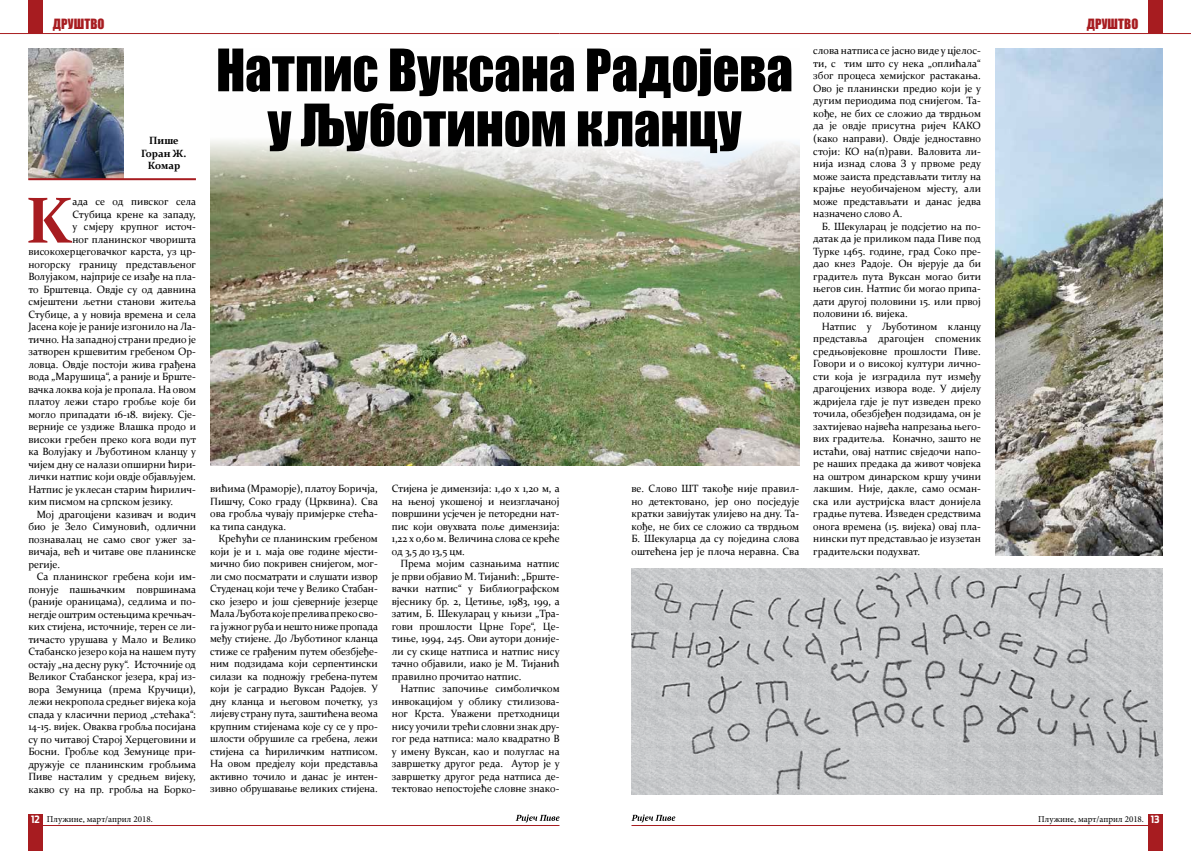
<style>
.page{position:relative;width:1191px;height:851px;background:#fff}
.page>*{position:absolute;margin:0;border:0;box-sizing:border-box;transform-origin:0 0}
.t1{font:700 65.4px "Constantia";color:#a71c20}
.t2{font:54px/55px "Impact";color:#000;text-align:center}
.t3{font:13px "Impact";letter-spacing:.01em;color:#a71c20}
.t4{font:10.5px/12.5px "Constantia";color:#000;text-align:justify}
.t5{font:700 10.5px/12.5px "Constantia";color:#000;text-align:center}
.t6{font:9px "Minion Pro";color:#000}
.s1{font-family:"Antenna Cond";font-weight:700;font-size:10px;color:#fff}
</style>
<div class="page">
<div style="left:28px;top:814px;width:15px;height:36px;background:#a71c20"></div>
<hr style="left:33px;top:824px;width:526px;height:1px;background:#a71c20">
<svg style="left:515px;top:814px;width:44px;height:8px"></svg>
<hr style="left:631px;top:824px;width:526px;height:1px;background:#a71c20">
<div style="left:1148px;top:814px;width:14px;height:36px;background:#a71c20"></div>
<svg style="left:631px;top:814px;width:44px;height:8px"></svg>
<hr style="left:0;top:33px;width:559px;height:1px;background:#a71c20">
<hr style="left:559px;top:33px;width:632px;height:1px;background:#a71c20">
<div style="left:28px;top:0;width:15px;height:34px;background:#a71c20"></div>
<div style="left:1148px;top:0;width:14px;height:34px;background:#a71c20"></div>
<img style="left:28px;top:49px;width:96px;height:129px">
<img style="left:210px;top:140px;width:589px;height:325px">
<img style="left:995px;top:49px;width:167px;height:507px">
<img style="left:632px;top:569px;width:530px;height:225px">
<hr style="left:28px;top:178px;width:168px;height:2px;background:#a71c20">
<p class="t3" style="left:53px;top:14px;width:53px">ДРУШТВО</p>
<p class="t3" style="left:1086px;top:14px;width:53px">ДРУШТВО</p>
<p class="t5" style="left:141px;top:134px;width:47px">Пише<br>Горан Ж.<br>Комар</p>
<h1 class="t1" style="left:26px;top:175px;width:48px">K</h1>
<p class="t4" style="left:72px;top:195px;width:125px">aда се од пивског села</p>
<p class="t4" style="left:72px;top:207px;width:125px">Стубица крене ка западу,</p>
<p class="t4" style="left:72px;top:220px;width:125px">у смјеру крупног источ-</p>
<p class="t4" style="left:72px;top:232px;width:125px">ног планинског чворишта</p>
<p class="t4" style="left:28px;top:245px;width:169px">високохерцеговачког карста, уз цр-</p>
<p class="t4" style="left:28px;top:257px;width:169px">ногорску границу представљеног</p>
<p class="t4" style="left:28px;top:270px;width:169px">Волујаком, најприје се изађе на пла-</p>
<p class="t4" style="left:28px;top:282px;width:169px">то Брштевца. Овдје су од давнина</p>
<p class="t4" style="left:28px;top:295px;width:169px">смјештени љетни станови житеља</p>
<p class="t4" style="left:28px;top:307px;width:169px">Стубице, а у новија времена и села</p>
<p class="t4" style="left:28px;top:320px;width:169px">Јасена које је раније изгонило на Ла-</p>
<p class="t4" style="left:28px;top:332px;width:169px">тично. На западној страни предио је</p>
<p class="t4" style="left:28px;top:345px;width:169px">затворен кршевитим гребеном Ор-</p>
<p class="t4" style="left:28px;top:357px;width:169px">ловца. Овдје постоји жива грађена</p>
<p class="t4" style="left:28px;top:370px;width:169px">вода „Марушица“, а раније и Брште-</p>
<p class="t4" style="left:28px;top:382px;width:169px">вачка локва која је пропала. На овом</p>
<p class="t4" style="left:28px;top:395px;width:169px">платоу лежи старо гробље које би</p>
<p class="t4" style="left:28px;top:407px;width:169px">могло припадати 16-18. вијеку. Сје-</p>
<p class="t4" style="left:28px;top:420px;width:169px">верније се уздиже Влашка продо и</p>
<p class="t4" style="left:28px;top:432px;width:169px">високи гребен преко кога води пут</p>
<p class="t4" style="left:28px;top:445px;width:169px">ка Волујаку и Љуботином кланцу у</p>
<p class="t4" style="left:28px;top:457px;width:169px">чијем дну се налази опширни ћири-</p>
<p class="t4" style="left:28px;top:470px;width:169px">лички натпис који овдје објављујем.</p>
<p class="t4" style="left:28px;top:482px;width:169px">Натпис је уклесан старим ћирилич-</p>
<p class="t4" style="left:28px;top:495px;width:146px">ким писмом на српском језику.</p>
<p class="t4" style="left:37px;top:507px;width:161px">Мој драгоцјени казивач и водич</p>
<p class="t4" style="left:28px;top:520px;width:169px">био је Зело Симуновић, одлични</p>
<p class="t4" style="left:28px;top:532px;width:169px">познавалац не само свог ужег за-</p>
<p class="t4" style="left:28px;top:545px;width:169px">вичаја, већ и читаве ове планинске</p>
<p class="t4" style="left:28px;top:557px;width:33px">регије.</p>
<p class="t4" style="left:37px;top:570px;width:161px">Са планинског гребена који им-</p>
<p class="t4" style="left:28px;top:582px;width:169px">понује пашњачким површинама</p>
<p class="t4" style="left:28px;top:595px;width:169px">(раније ораницама), седлима и по-</p>
<p class="t4" style="left:28px;top:607px;width:169px">негдје оштрим остењцима кречњач-</p>
<p class="t4" style="left:28px;top:620px;width:169px">ких стијена, источније, терен се ли-</p>
<p class="t4" style="left:28px;top:632px;width:169px">тичасто урушава у Мало и Велико</p>
<p class="t4" style="left:28px;top:645px;width:169px">Стабанско језеро која на нашем путу</p>
<p class="t4" style="left:28px;top:657px;width:169px">остају „на десну руку“. Источније од</p>
<p class="t4" style="left:28px;top:670px;width:169px">Великог Стабанског језера, крај из-</p>
<p class="t4" style="left:28px;top:682px;width:169px">вора Земуница (према Кручици),</p>
<p class="t4" style="left:28px;top:695px;width:169px">лежи некропола средњег вијека која</p>
<p class="t4" style="left:28px;top:707px;width:169px">спада у класични период „стећака“:</p>
<p class="t4" style="left:28px;top:720px;width:169px">14-15. вијек. Оваква гробља посијана</p>
<p class="t4" style="left:28px;top:732px;width:169px">су по читавој Старој Херцеговини и</p>
<p class="t4" style="left:28px;top:745px;width:169px">Босни. Гробље код Земунице при-</p>
<p class="t4" style="left:28px;top:757px;width:169px">дружује се планинским гробљима</p>
<p class="t4" style="left:28px;top:770px;width:169px">Пиве насталим у средњем вијеку,</p>
<p class="t4" style="left:28px;top:782px;width:169px">какво су на пр. гробља на Борко-</p>
<h2 class="t2" style="left:216px;top:41px;width:578px">Натпис Вуксана Радојева у Љуботином кланцу</h2>
<p class="t4" style="left:210px;top:481px;width:169px">вићима (Мраморје), платоу Боричја, Пишчу, Соко граду (Црквина). Сва ова гробља чувају примјерке стећа&shy;ка типа сандука.</p>
<p class="t4" style="left:210px;top:531px;width:169px;text-indent:8px">Крећући се планинским гребеном који је и 1. маја ове године мјести&shy;мично био покривен снијегом, мог&shy;ли смо посматрати и слушати извор Студенац који тече у Велико Стабан&shy;ско језеро и још сјеверније језерце Мала Љубота које прелива преко сво&shy;га јужног руба и нешто ниже пропада међу стијене. До Љуботиног кланца стиже се грађеним путем обезбјеђе&shy;ним подзидама који серпентински силази ка подножју гребена-путем који је саградио Вуксан Радојев. У дну кланца и његовом почетку, уз лијеву страну пута, заштићена веома крупним стијенама које су се у про&shy;шлости обрушиле са гребена, лежи стијена са ћириличким натписом.<br>На овом предјелу који представља активно точило и данас је интен&shy;зивно обрушавање великих стијена.</p>
<p class="t4" style="left:392px;top:481px;width:169px">Стијена је димензија: 1,40 х 1,20 м, а на њеној укошеној и неизглачаној површини усјечен је петоредни нат&shy;пис који овухвата поље димензија:<br>1,22 х 0,60 м. Величина слова се креће од 3,5 до 13,5 цм.</p>
<p class="t4" style="left:392px;top:556px;width:169px;text-indent:8px">Према мојим сазнањима натпис је први објавио М. Тијанић: „Брште&shy;вачки натпис“ у Библиографском вјеснику бр. 2, Цетиње, 1983, 199, а затим, Б. Шекуларац у књизи „Тра&shy;гови прошлости Црне Горе“, Це&shy;тиње, 1994, 245. Ови аутори доније&shy;ли су скице натписа и натпис нису тачно објавили, иако је М. Тијанић правилно прочитао натпис.</p>
<p class="t4" style="left:392px;top:681px;width:169px;text-indent:8px">Натпис започиње симболичком инвокацијом у облику стилизова&shy;ног Крста. Уважени претходници нису уочили трећи словни знак дру&shy;гог реда натписа: мало квадратно В у имену Вуксан, као и полуглас на завршетку другог реда. Аутор је у завршетку другог реда натписа де&shy;тектовао непостојеће словне знако-</p>
<p class="t4" style="left:631px;top:481px;width:169px">ве. Слово ШТ такође није правил&shy;но детектовано, јер оно посједује кратки завијутак улијево на дну. Та&shy;кође, не бих се сложио са тврдњом Б. Шекуларца да су поједина слова оштећена јер је плоча неравна. Сва</p>
<p class="t4" style="left:813px;top:44px;width:169px">слова натписа се јасно виде у цјелос&shy;ти, с тим што су нека „оплићала“ због процеса хемијског растакања.<br>Ово је планински предио који је у дугим периодима под снијегом. Та&shy;кође, не бих се сложио да тврдњом да је овдје присутна ријеч КАКО (како направи). Овдје једноставно стоји: КО на(п)рави. Валовита ли&shy;нија изнад слова З у првоме реду може заиста представљати титлу на крајње неуобичајеном мјесту, али може представљати и данас једва назначено слово А.</p>
<p class="t4" style="left:813px;top:219px;width:169px;text-indent:8px">Б. Шекуларац је подсјетио на по&shy;датак да је приликом пада Пиве под Турке 1465. године, град Соко пре&shy;дао кнез Радоје. Он вјерује да би градитељ пута Вуксан могао бити његов син. Натпис би могао припа&shy;дати другој половини 15. или првој половини 16. вијека.</p>
<p class="t4" style="left:813px;top:319px;width:169px;text-indent:8px">Натпис у Љуботином кланцу представља драгоцјен споменик средњовјековне прошлости Пиве.<br>Говори и о високој култури лично&shy;сти која је изградила пут између драгоцјених извора воде. У дијелу ждријела гдје је пут изведен преко точила, обезбјеђен подзидама, он је захтијевао највећа напрезања њего&shy;вих градитеља. Коначно, зашто не истаћи, овај натпис свједочи напо&shy;ре наших предака да живот човјека на оштром динарском кршу учини лакшим. Није, дакле, само осман&shy;ска или аустријска власт донијела градње путева. Изведен средствима онога времена (15. вијека) овај пла&shy;нински пут представљао је изузетан градитељски подухват.</p>
<p class="t6" style="left:31px;top:812px;width:123px"><span class="s1">12</span> Плужине, март/април 2018.</p>
<p class="t6" style="left:1038px;top:812px;width:123px">Плужине, март/април 2018. <span class="s1">13</span></p>
</div>
